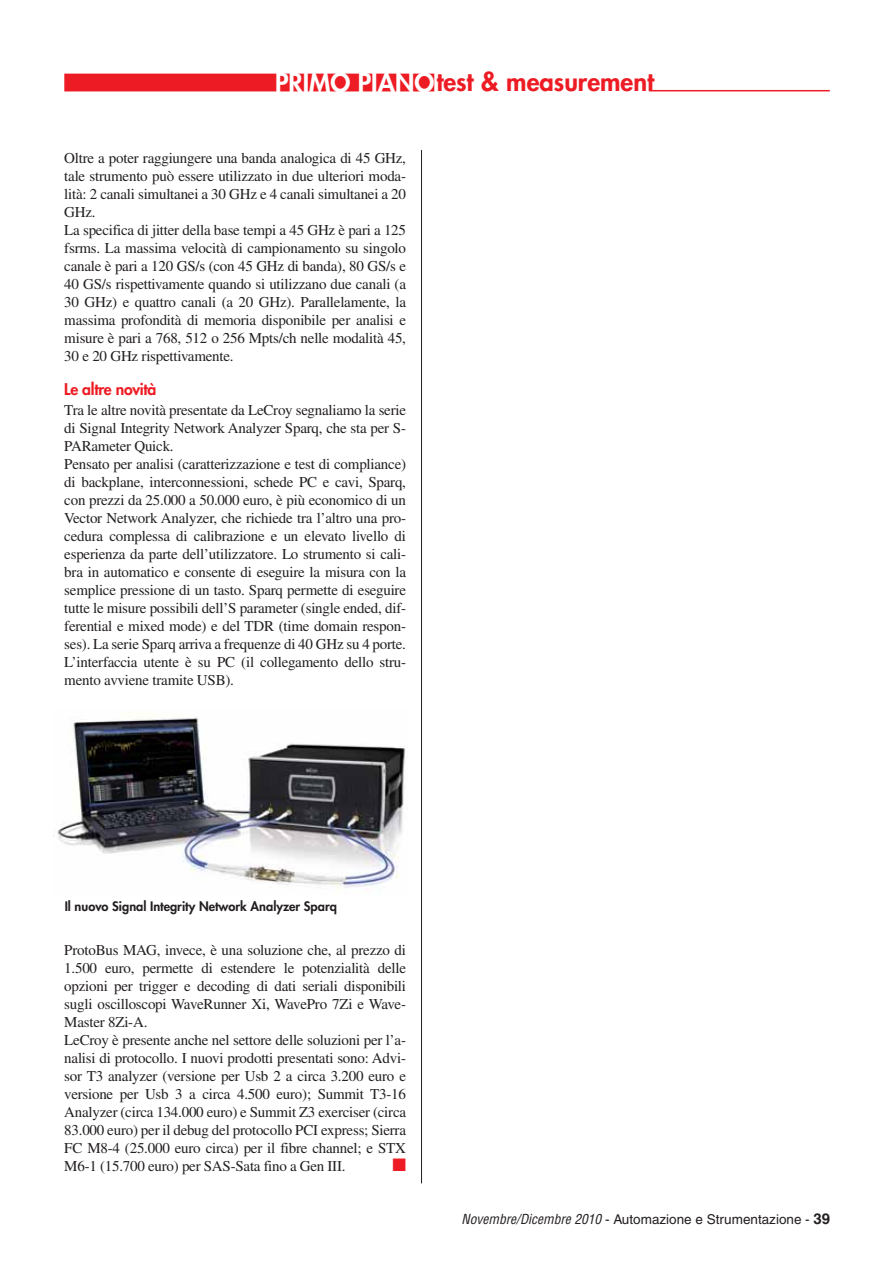
<style>
.page{position:relative;width:892px;height:1262px;background:#fff}
.page>*{position:absolute;margin:0;border:0;box-sizing:border-box;transform-origin:0 0}
.t1{font:800 25.5px "Futura LT";color:#ed1c24}
.t2{font:18px "Zapf Dingbats";color:#ed1c24}
.t3{font:800 15.75px "Futura LT";letter-spacing:-.015em;color:#ed1c24}
.t4{font:15px/18px "Times LT";letter-spacing:-.015em;color:#231f20}
.t5{font:13.5px "Helvetica LT";color:#231f20}
.t6{font:800 12.75px "Futura LT";color:#231f20}
.s1{color:#fff}
.s2{font-style:italic;font-stretch:condensed}
.s3{font-weight:700;font-size:15px}
</style>
<div class="page">
<div style="left:64px;top:74px;width:370px;height:17px;background:#ed1c24"></div>
<hr style="left:649px;top:90px;width:181px;height:1px;background:#ed1c24">
<hr style="left:421px;top:150px;width:1px;height:1033px;background:#231f20">
<img style="left:53px;top:717px;width:353px;height:172px">
<h1 class="t1" style="left:275px;top:70px;width:381px"><span class="s1">PRIMO PIANO</span>test &amp; measurement</h1>
<p class="t4" style="left:64px;top:151px;width:343px">Oltre a poter raggiungere una banda analogica di 45 GHz, tale strumento può essere utilizzato in due ulteriori moda&shy;lità: 2 canali simultanei a 30 GHz e 4 canali simultanei a 20<br>GHz.<br>La specifica di jitter della base tempi a 45 GHz è pari a 125 fsrms. La massima velocità di campionamento su singolo canale è pari a 120 GS/s (con 45 GHz di banda), 80 GS/s e 40 GS/s rispettivamente quando si utilizzano due canali (a 30 GHz) e quattro canali (a 20 GHz). Parallelamente, la massima profondità di memoria disponibile per analisi e misure è pari a 768, 512 o 256 Mpts/ch nelle modalità 45, 30 e 20 GHz rispettivamente.</p>
<p class="t3" style="left:64px;top:382px;width:94px">Le altre novità</p>
<p class="t4" style="left:64px;top:403px;width:343px">Tra le altre novità presentate da LeCroy segnaliamo la serie di Signal Integrity Network Analyzer Sparq, che sta per S-PARameter Quick.<br>Pensato per analisi (caratterizzazione e test di compliance) di backplane, interconnessioni, schede PC e cavi, Sparq, con prezzi da 25.000 a 50.000 euro, è più economico di un Vector Network Analyzer, che richiede tra l’altro una pro&shy;cedura complessa di calibrazione e un elevato livello di esperienza da parte dell’utilizzatore. Lo strumento si cali&shy;bra in automatico e consente di eseguire la misura con la semplice pressione di un tasto. Sparq permette di eseguire tutte le misure possibili dell’S parameter (single ended, dif&shy;ferential e mixed mode) e del TDR (time domain respon&shy;ses). La serie Sparq arriva a frequenze di 40 GHz su 4 porte.<br>L’interfaccia utente è su PC (il collegamento dello stru&shy;mento avviene tramite USB).</p>
<p class="t6" style="left:65px;top:900px;width:274px">Il nuovo Signal Integrity Network Analyzer Sparq</p>
<p class="t4" style="left:64px;top:943px;width:343px">ProtoBus MAG, invece, è una soluzione che, al prezzo di 1.500 euro, permette di estendere le potenzialità delle opzioni per trigger e decoding di dati seriali disponibili sugli oscilloscopi WaveRunner Xi, WavePro 7Zi e Wave-Master 8Zi-A.<br>LeCroy è presente anche nel settore delle soluzioni per l’a&shy;nalisi di protocollo. I nuovi prodotti presentati sono: Advi&shy;sor T3 analyzer (versione per Usb 2 a circa 3.200 euro e versione per Usb 3 a circa 4.500 euro); Summit T3-16<br>Analyzer (circa 134.000 euro) e Summit Z3 exerciser (circa 83.000 euro) per il debug del protocollo PCI express; Sierra FC M8-4 (25.000 euro circa) per il fibre channel; e STX M6-1 (15.700 euro) per SAS-Sata fino a Gen III.</p>
<p class="t2" style="left:392px;top:1156px;width:15px">■</p>
<p class="t5" style="left:461px;top:1214px;width:370px"><span class="s2">Novembre/Dicembre 2010</span> - Automazione e Strumentazione - <span class="s3">39</span></p>
</div>
